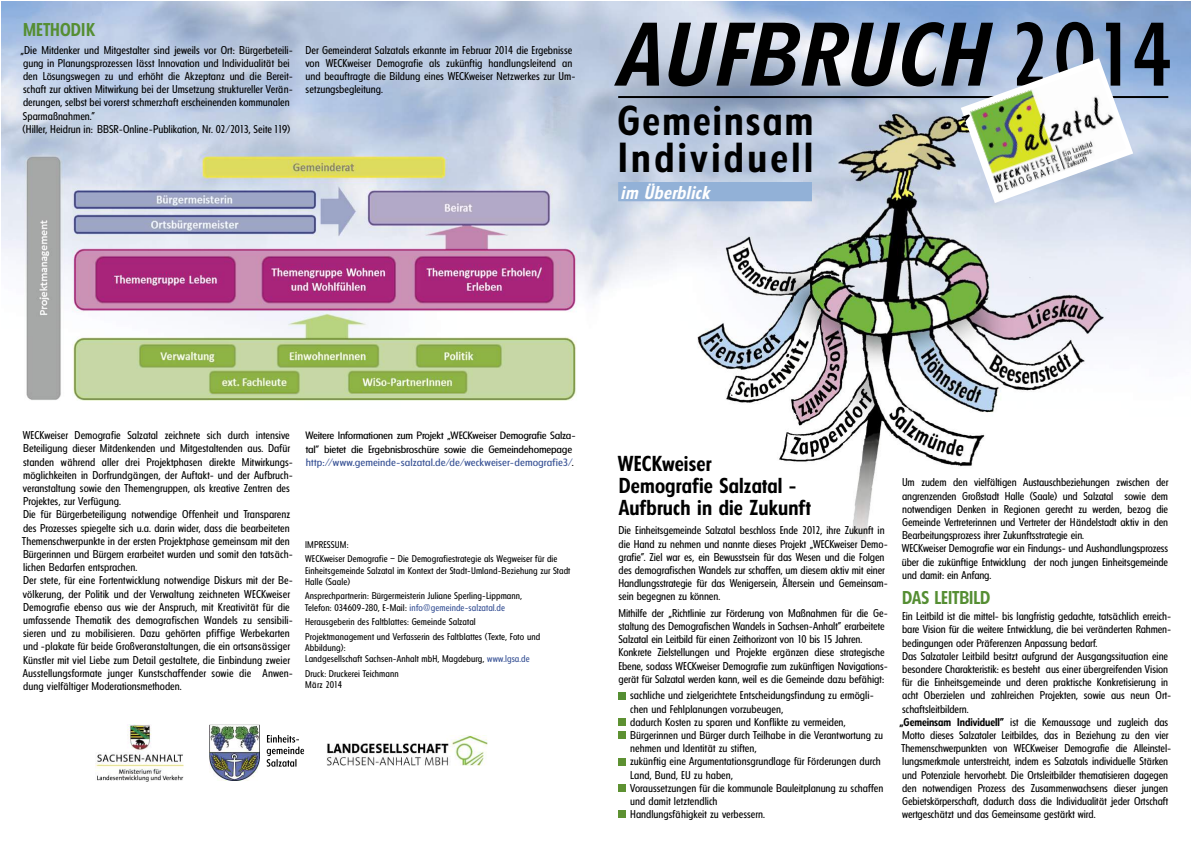
<style>
.page{position:relative;width:1191px;height:842px;background:#fff}
.page>*{position:absolute;margin:0;border:0;box-sizing:border-box;transform-origin:0 0}
.t1{font:italic 600 87.3px "Florida";letter-spacing:.04em;color:#000}
.t2{font:600 40.7px/37.8px "Florida";letter-spacing:.085em;color:#000}
.t3{font:600 21px/22px "Florida";letter-spacing:.005em;color:#000}
.t4{font:600 18px "Florida";letter-spacing:.005em;color:#558e33}
.t5{font:italic 600 18px "Florida";letter-spacing:.025em;color:#fff}
.t6{font:11px/13.2px "Florida";color:#000}
.t7{font:10.4px/13.2px "Florida";letter-spacing:-.015em;color:#000;scale:1.13 1}
.t8{font:9.5px/11.4px "Florida";letter-spacing:.01em;color:#000}
.s1{font-weight:500;font-style:normal}
.s2{color:#385295}
.s3{font-weight:600}
</style>
<div class="page">
<img style="left:1px;top:1px;width:1190px;height:770px">
<div style="left:618px;top:692px;width:8px;height:7px;background:#558e33"></div>
<div style="left:618px;top:718px;width:8px;height:8px;background:#5d9132"></div>
<div style="left:618px;top:731px;width:8px;height:8px;background:#5d9132"></div>
<div style="left:618px;top:758px;width:8px;height:7px;background:#5d9132"></div>
<div style="left:618px;top:784px;width:8px;height:8px;background:#5d9132"></div>
<div style="left:618px;top:810px;width:8px;height:8px;background:#5d9132"></div>
<hr style="left:618px;top:96px;width:550px;height:2px;background:#000">
<svg style="left:960px;top:58px;width:173px;height:145px"></svg>
<div style="left:618px;top:182px;width:194px;height:19px;background:#92b1d7"></div>
<img style="left:96px;top:724px;width:89px;height:58px">
<img style="left:327px;top:735px;width:161px;height:30px">
<img style="left:210px;top:725px;width:50px;height:56px">
<svg style="left:267px;top:735px;width:37px;height:32px"></svg>
<h3 class="t4" style="left:23px;top:19px;width:73px">METHODIK</h3>
<p class="t6" style="left:20px;top:43px;width:274px">„Die Mitdenker und Mitgestalter sind jeweils vor Ort: Bürgerbeteili&shy;gung in Planungsprozessen lässt Innovation und Individualität bei den Lösungswegen zu und erhöht die Akzeptanz und die Bereit&shy;schaft zur aktiven Mitwirkung bei der Umsetzung struktureller Verän&shy;derungen, selbst bei vorerst schmerzhaft erscheinenden kommunalen Sparmaßnahmen.”<br>(Hiller, Heidrun in: BBSR-Online-Publikation, Nr. 02/2013, Seite 119)</p>
<p class="t6" style="left:305px;top:43px;width:271px">Der Gemeinderat Salzatals erkannte im Februar 2014 die Ergebnisse von WECKweiser Demografie als zukünftig handlungsleitend an und beauftragte die Bildung eines WECKweiser Netzwerkes zur Um&shy;setzungsbegleitung.</p>
<h1 class="t1" style="left:614px;top:2px;width:560px">AUFBRUCH <span class="s1">2014</span></h1>
<h2 class="t2" style="left:617px;top:101px;width:197px">Gemeinsam<br>Individuell</h2>
<h3 class="t5" style="left:620px;top:182px;width:90px">im Überblick</h3>
<p class="t6" style="left:22px;top:429px;width:272px">WECKweiser Demografie Salzatal zeichnete sich durch intensive Beteiligung dieser Mitdenkenden und Mitgestaltenden aus. Dafür standen während aller drei Projektphasen direkte Mitwirkungs&shy;möglichkeiten in Dorfrundgängen, der Auftakt- und der Aufbruch&shy;veranstaltung sowie den Themengruppen, als kreative Zentren des Projektes, zur Verfügung.<br>Die für Bürgerbeteiligung notwendige Offenheit und Transparenz des Prozesses spiegelte sich u.a. darin wider, dass die bearbeiteten Themenschwerpunkte in der ersten Projektphase gemeinsam mit den Bürgerinnen und Bürgern erarbeitet wurden und somit den tatsäch&shy;lichen Bedarfen entsprachen.<br>Der stete, für eine Fortentwicklung notwendige Diskurs mit der Be&shy;völkerung, der Politik und der Verwaltung zeichneten WECKweiser Demografie ebenso aus wie der Anspruch, mit Kreativität für die umfassende Thematik des demografischen Wandels zu sensibili&shy;sieren und zu mobilisieren. Dazu gehörten pfiffige Werbekarten und -plakate für beide Großveranstaltungen, die ein ortsansässiger Künstler mit viel Liebe zum Detail gestaltete, die Einbindung zweier Ausstellungsformate junger Kunstschaffender sowie die Anwen&shy;dung vielfältiger Moderationsmethoden.</p>
<p class="t7" style="left:305px;top:429px;width:240px">Weitere Informationen zum Projekt „WECKweiser Demografie Salza&shy;tal” bietet die Ergebnisbroschüre sowie die Gemeindehomepage <span class="s2">http://www.gemeinde-salzatal.de/de/weckweiser-demografie3/</span>.</p>
<p class="t8" style="left:305px;top:537px;width:254px;line-height:14.4px">IMPRESSUM:<br>WECKweiser Demografie – Die Demografiestrategie als Wegweiser für die</p>
<p class="t8" style="left:305px;top:564px;width:267px">Einheitsgemeinde Salzatal im Kontext der Stadt-Umland-Beziehung zur Stadt<br>Halle (Saale)</p>
<p class="t8" style="left:305px;top:590px;width:218px">Ansprechpartnerin: Bürgermeisterin Juliane Sperling-Lippmann,<br>Telefon: 034609-280, E-Mail: <span class="s2">info@gemeinde-salzatal.de</span></p>
<p class="t8" style="left:305px;top:615px;width:236px;line-height:14.4px">Herausgeberin des Faltblattes: Gemeinde Salzatal<br>Projektmanagement und Verfasserin des Faltblattes (Texte, Foto und</p>
<p class="t8" style="left:305px;top:642px;width:226px">Abbildung):<br>Landgesellschaft Sachsen-Anhalt mbH, Magdeburg, <span class="s2">www.lgsa.de</span></p>
<p class="t8" style="left:305px;top:668px;width:95px">Druck: Druckerei Teichmann<br>März 2014</p>
<h3 class="t3" style="left:618px;top:452px;width:194px">WECKweiser<br>Demografie Salzatal -<br>Aufbruch in die Zukunft</h3>
<p class="t6" style="left:618px;top:524px;width:270px">Die Einheitsgemeinde Salzatal beschloss Ende 2012, ihre Zukunft in die Hand zu nehmen und nannte dieses Projekt „WECKweiser Demo&shy;grafie”. Ziel war es, ein Bewusstsein für das Wesen und die Folgen des demografischen Wandels zur schaffen, um diesem aktiv mit einer Handlungsstrategie für das Wenigersein, Ältersein und Gemeinsam&shy;sein begegnen zu können.</p>
<p class="t6" style="left:618px;top:606px;width:271px">Mithilfe der „Richtlinie zur Förderung von Maßnahmen für die Ge&shy;staltung des Demografischen Wandels in Sachsen-Anhalt” erarbeitete Salzatal ein Leitbild für einen Zeithorizont von 10 bis 15 Jahren.<br>Konkrete Zielstellungen und Projekte ergänzen diese strategische Ebene, sodass WECKweiser Demografie zum zukünftigen Navigations&shy;gerät für Salzatal werden kann, weil es die Gemeinde dazu befähigt:</p>
<p class="t6" style="left:630px;top:689px;width:255px">sachliche und zielgerichtete Entscheidungsfindung zu ermögli&shy;chen und Fehlplanungen vorzubeugen,<br>dadurch Kosten zu sparen und Konflikte zu vermeiden, Bürgerinnen und Bürger durch Teilhabe in die Verantwortung zu nehmen und Identität zu stiften,<br>zukünftig eine Argumentationsgrundlage für Förderungen durch Land, Bund, EU zu haben,<br>Voraussetzungen für die kommunale Bauleitplanung zu schaffen und damit letztendlich<br>Handlungsfähigkeit zu verbessern.</p>
<p class="t6" style="left:901px;top:476px;width:268px">Um zudem den vielfältigen Austauschbeziehungen zwischen der angrenzenden Großstadt Halle (Saale) und Salzatal sowie dem notwendigen Denken in Regionen gerecht zu werden, bezog die Gemeinde Vertreterinnen und Vertreter der Händelstadt aktiv in den Bearbeitungsprozess ihrer Zukunftsstrategie ein.<br>WECKweiser Demografie war ein Findungs- und Aushandlungsprozess über die zukünftige Entwicklung der noch jungen Einheitsgemeinde und damit: ein Anfang.</p>
<h3 class="t4" style="left:902px;top:586px;width:90px">DAS LEITBILD</h3>
<p class="t6" style="left:899px;top:610px;width:273px">Ein Leitbild ist die mittel- bis langfristig gedachte, tatsächlich erreich&shy;bare Vision für die weitere Entwicklung, die bei veränderten Rahmen&shy;bedingungen oder Präferenzen Anpassung bedarf.<br>Das Salzataler Leitbild besitzt aufgrund der Ausgangssituation eine besondere Charakteristik: es besteht aus einer übergreifenden Vision für die Einheitsgemeinde und deren praktische Konkretisierung in acht Oberzielen und zahlreichen Projekten, sowie aus neun Ort&shy;schaftsleitbildern.<br><span class="s3">„Gemeinsam Individuell”</span> ist die Kernaussage und zugleich das Motto dieses Salzataler Leitbildes, das in Beziehung zu den vier Themenschwerpunkten von WECKweiser Demografie die Alleinstel&shy;lungsmerkmale unterstreicht, indem es Salzatals individuelle Stärken und Potenziale hervorhebt. Die Ortsleitbilder thematisieren dagegen den notwendigen Prozess des Zusammenwachsens dieser jungen Gebietskörperschaft, dadurch dass die Individualität jeder Ortschaft wertgeschätzt und das Gemeinsame gestärkt wird.</p>
</div>
